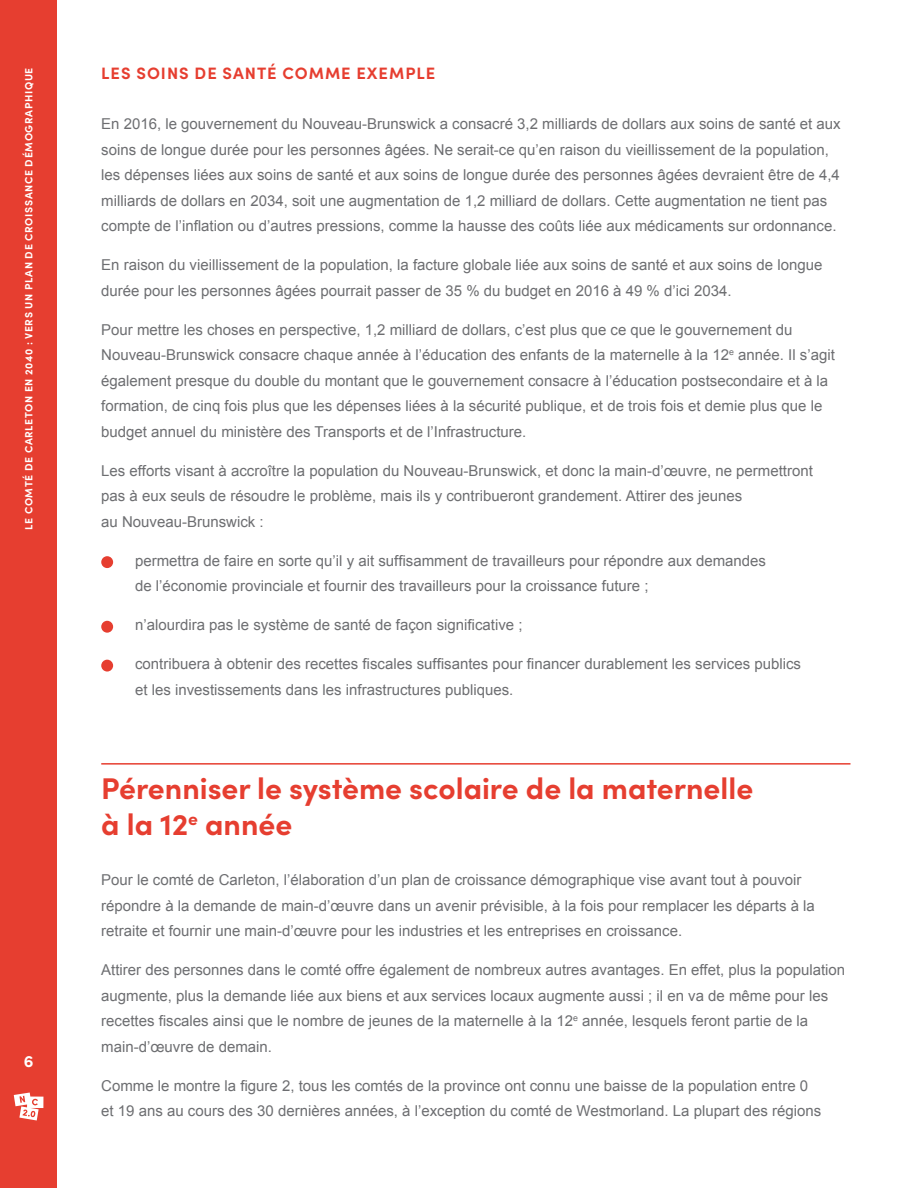
<style>
.page{position:relative;width:918px;height:1188px;background:#fff}
.page>*{position:absolute;margin:0;border:0;box-sizing:border-box;transform-origin:0 0}
.t1{font:700 30px/36px "Sofia Pro";color:#e63e30}
.t2{font:700 16.5px "Sofia Pro";letter-spacing:.06em;color:#e63e30}
.t3{font:700 16.5px "Sofia Pro";color:#fff}
.t4{font:15px/25.5px "Arial";color:#6d6e71}
.t5{font:700 10.5px "Sofia Pro";letter-spacing:.06em;color:#fff}
</style>
<div class="page">
<div style="left:0;top:0;width:57px;height:1188px;background:#e63e30"></div>
<svg style="left:14px;top:1093px;width:29px;height:28px"></svg>
<hr style="left:101px;top:763px;width:749px;height:2px;background:#e63e30">
<div style="left:101px;top:556px;width:12px;height:12px;background:#e63e30;border-radius:50%"></div>
<div style="left:101px;top:621px;width:12px;height:12px;background:#e63e30;border-radius:50%"></div>
<div style="left:101px;top:660px;width:12px;height:12px;background:#e63e30;border-radius:50%"></div>
<p class="t5" style="left:21px;top:530px;width:464px;rotate:-90deg">LE COMTÉ DE CARLETON EN 2040 : VERS UN PLAN DE CROISSANCE DÉMOGRAPHIQUE</p>
<p class="t3" style="left:24px;top:1048px;width:11px">6</p>
<p class="t2" style="left:101px;top:61px;width:335px">LES SOINS DE SANTÉ COMME EXEMPLE</p>
<p class="t4" style="left:101px;top:111px;width:741px">En 2016, le gouvernement du Nouveau-Brunswick a consacré 3,2 milliards de dollars aux soins de santé et aux soins de longue durée pour les personnes âgées. Ne serait-ce qu’en raison du vieillissement de la population, les dépenses liées aux soins de santé et aux soins de longue durée des personnes âgées devraient être de 4,4 milliards de dollars en 2034, soit une augmentation de 1,2 milliard de dollars. Cette augmentation ne tient pas compte de l’inflation ou d’autres pressions, comme la hausse des coûts liée aux médicaments sur ordonnance.</p>
<p class="t4" style="left:101px;top:252px;width:723px">En raison du vieillissement de la population, la facture globale liée aux soins de santé et aux soins de longue durée pour les personnes âgées pourrait passer de 35 % du budget en 2016 à 49 % d’ici 2034.</p>
<p class="t4" style="left:101px;top:317px;width:735px">Pour mettre les choses en perspective, 1,2 milliard de dollars, c’est plus que ce que le gouvernement du Nouveau-Brunswick consacre chaque année à l’éducation des enfants de la maternelle à la 12<sup>e</sup> année. Il s’agit également presque du double du montant que le gouvernement consacre à l’éducation postsecondaire et à la formation, de cinq fois plus que les dépenses liées à la sécurité publique, et de trois fois et demie plus que le budget annuel du ministère des Transports et de l’Infrastructure.</p>
<p class="t4" style="left:101px;top:458px;width:713px">Les efforts visant à accroître la population du Nouveau-Brunswick, et donc la main-d’œuvre, ne permettront pas à eux seuls de résoudre le problème, mais ils y contribueront grandement. Attirer des jeunes<br>au Nouveau-Brunswick :</p>
<p class="t4" style="left:135px;top:548px;width:633px">permettra de faire en sorte qu’il y ait suffisamment de travailleurs pour répondre aux demandes de l’économie provinciale et fournir des travailleurs pour la croissance future ;</p>
<p class="t4" style="left:135px;top:612px;width:389px">n’alourdira pas le système de santé de façon significative ;</p>
<p class="t4" style="left:135px;top:651px;width:668px">contribuera à obtenir des recettes fiscales suffisantes pour financer durablement les services publics et les investissements dans les infrastructures publiques.</p>
<h1 class="t1" style="left:101px;top:768px;width:654px">Pérenniser le système scolaire de la maternelle à la 12<sup>e</sup> année</h1>
<p class="t4" style="left:101px;top:867px;width:715px">Pour le comté de Carleton, l’élaboration d’un plan de croissance démographique vise avant tout à pouvoir répondre à la demande de main-d’œuvre dans un avenir prévisible, à la fois pour remplacer les départs à la retraite et fournir une main-d’œuvre pour les industries et les entreprises en croissance.</p>
<p class="t4" style="left:101px;top:957px;width:746px">Attirer des personnes dans le comté offre également de nombreux autres avantages. En effet, plus la population augmente, plus la demande liée aux biens et aux services locaux augmente aussi ; il en va de même pour les recettes fiscales ainsi que le nombre de jeunes de la maternelle à la 12<sup>e</sup> année, lesquels feront partie de la main-d’œuvre de demain.</p>
<p class="t4" style="left:101px;top:1073px;width:722px">Comme le montre la figure 2, tous les comtés de la province ont connu une baisse de la population entre 0 et 19 ans au cours des 30 dernières années, à l’exception du comté de Westmorland. La plupart des régions</p>
</div>
